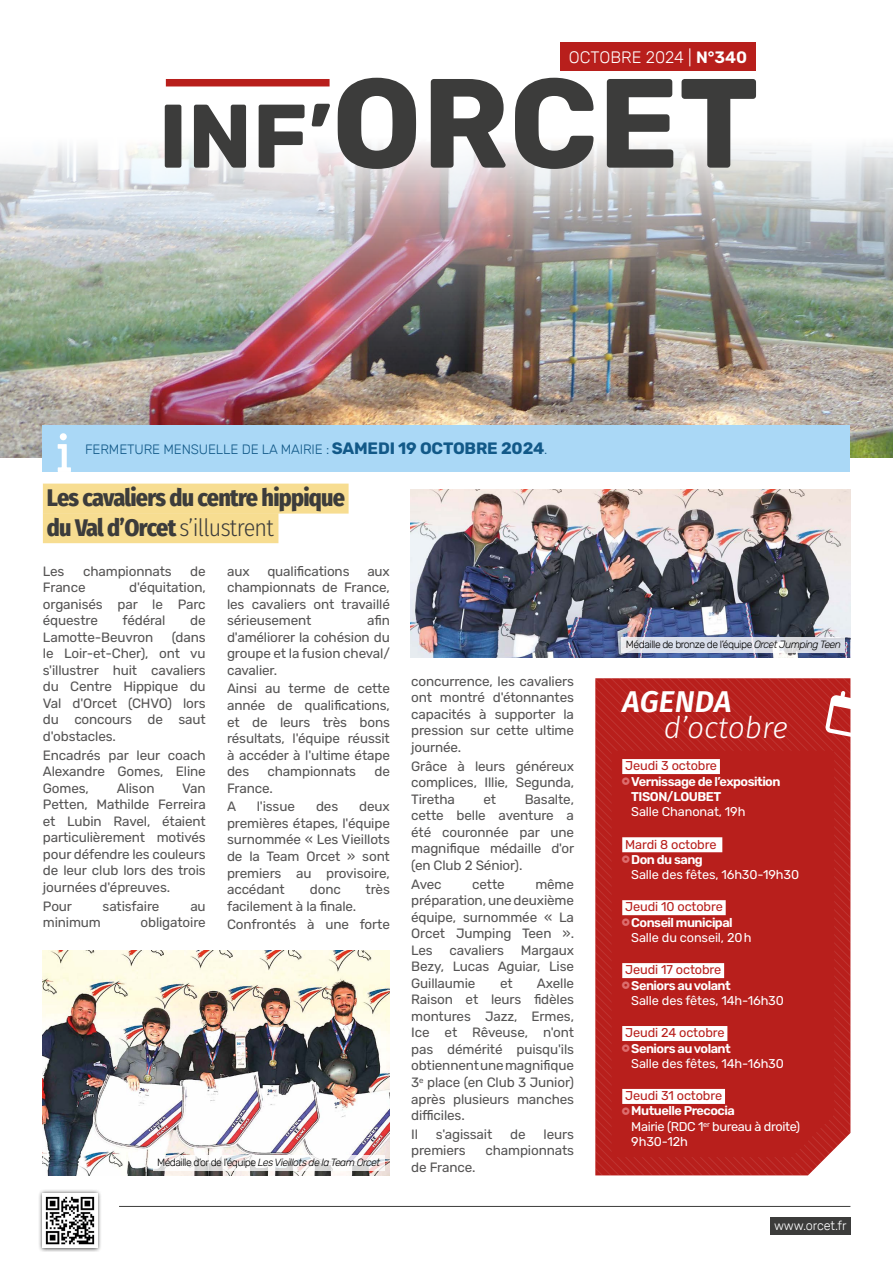
<style>
.page{position:relative;width:893px;height:1263px;background:#fff}
.page>*{position:absolute;margin:0;border:0;box-sizing:border-box;transform-origin:0 0}
.t1{font:italic 300 30px "Fira Sans";color:#fff}
.t2{font:italic 600 30px "Fira Sans";letter-spacing:.01em;color:#fff}
.t3{font:800 24px/29.5px "Fira Sans Condensed";letter-spacing:-.03em;color:#3c3c3b}
.t4{font:300 16.5px "Rubik";color:#fff}
.t5{font:13.5px/16.5px "Rubik";letter-spacing:-.01em;color:#555454;text-align:justify}
.t6{font:300 13.5px "Rubik";letter-spacing:-.01em;color:#125988}
.t7{font:12.75px "Rubik";letter-spacing:-.01em;color:#fff}
.t8{font:600 12.75px/15.3px "Rubik";letter-spacing:-.04em;color:#fff}
.t9{font:12.75px "Rubik";letter-spacing:-.01em;color:#b81f1c}
.t10{font:12.75px/15.3px "Rubik";letter-spacing:-.03em;color:#fff}
.t11{font:300 12.75px "Rubik";letter-spacing:-.01em;color:#fff}
.t12{font:italic 300 10.5px "Rubik";letter-spacing:-.05em;color:#000}
.t13{font:300 10.5px "Rubik";letter-spacing:-.05em;color:#000}
.s1{font-weight:600}
.s2{font-weight:700;font-size:16.5px}
.s3{font-weight:300}
.s4{font-style:normal}
.s5{font-style:italic}
</style>
<div class="page">
<img style="left:0;top:42px;width:893px;height:415px">
<div style="left:38px;top:1188px;width:64px;height:64px;background:#000;opacity:.75"></div>
<img style="left:43px;top:1193px;width:54px;height:55px">
<div style="left:43px;top:425px;width:807px;height:47px;background:#aad8f6"></div>
<svg style="left:58px;top:433px;width:13px;height:39px"></svg>
<svg style="left:165px;top:78px;width:591px;height:91px"></svg>
<div style="left:166px;top:79px;width:164px;height:7px;background:#b81f1c"></div>
<div style="left:560px;top:43px;width:196px;height:28px;background:#b81f1c"></div>
<div style="left:770px;top:1217px;width:80px;height:18px;background:#3c3c3b"></div>
<hr style="left:119px;top:1206px;width:731px;height:1px;background:#3c3c3b">
<div style="left:43px;top:484px;width:306px;height:30px;background:#f7dd91"></div>
<div style="left:43px;top:513px;width:235px;height:30px;background:#f7dd91"></div>
<img style="left:43px;top:951px;width:346px;height:225px">
<svg style="left:153px;top:1155px;width:231px;height:15px"></svg>
<img style="left:411px;top:489px;width:439px;height:168px">
<svg style="left:622px;top:637px;width:223px;height:16px;background:#dbdee7"></svg>
<svg style="left:595px;top:678px;width:256px;height:497px;background:#be3330"></svg>
<p class="t4" style="left:569px;top:48px;width:180px">OCTOBRE 2024 | <span class="s1">N°340</span></p>
<p class="t6" style="left:85px;top:442px;width:464px">FERMETURE MENSUELLE DE LA MAIRIE : <span class="s2">SAMEDI 19 OCTOBRE 2024</span>.</p>
<h2 class="t3" style="left:47px;top:481px;width:300px">Les cavaliers du centre hippique du Val d’Orcet <span class="s3">s’illustrent</span></h2>
<p class="t5" style="left:43px;top:563px;width:23px">Les</p>
<p class="t5" style="left:83px;top:563px;width:90px">championnats</p>
<p class="t5" style="left:190px;top:563px;width:17px">de</p>
<p class="t5" style="left:43px;top:580px;width:44px">France</p>
<p class="t5" style="left:227px;top:563px;width:24px">aux</p>
<p class="t5" style="left:267px;top:563px;width:84px">qualifications</p>
<p class="t5" style="left:227px;top:563px;width:164px;text-indent:140px">aux championnats de France, les cavaliers ont travaillé sérieusement</p>
<p class="t5" style="left:43px;top:580px;width:164px;text-indent:86px">d'équitation, organisés par le Parc équestre</p>
<p class="t5" style="left:227px;top:613px;width:164px;text-indent:140px">afin d'améliorer la cohésion du groupe et la fusion cheval/ cavalier.</p>
<p class="t5" style="left:227px;top:681px;width:164px">Ainsi au terme de cette année de qualifications, et de leurs très bons résultats, l'équipe réussit à accéder à l'ultime étape des</p>
<p class="t5" style="left:122px;top:613px;width:45px">fédéral</p>
<p class="t5" style="left:190px;top:613px;width:17px">de</p>
<p class="t5" style="left:43px;top:629px;width:112px">Lamotte-Beuvron</p>
<p class="t5" style="left:43px;top:629px;width:164px;text-indent:129px">(dans le Loir-et-Cher), ont vu s'illustrer huit cavaliers du Centre Hippique du Val d'Orcet (CHVO) lors du concours de saut d'obstacles.</p>
<p class="t5" style="left:43px;top:747px;width:164px">Encadrés par leur coach Alexandre Gomes, Eline Gomes,</p>
<p class="t5" style="left:268px;top:764px;width:90px">championnats</p>
<p class="t5" style="left:374px;top:764px;width:17px">de</p>
<p class="t5" style="left:227px;top:779px;width:47px;line-height:18.6px">France.<br>A</p>
<p class="t5" style="left:117px;top:780px;width:39px">Alison</p>
<p class="t5" style="left:43px;top:780px;width:164px;text-indent:139px">Van Petten, Mathilde Ferreira et Lubin Ravel, étaient particulièrement motivés pour défendre les couleurs de leur club lors des trois journées d'épreuves.</p>
<p class="t5" style="left:43px;top:898px;width:31px">Pour</p>
<p class="t5" style="left:103px;top:898px;width:58px">satisfaire</p>
<p class="t5" style="left:190px;top:898px;width:17px">au</p>
<p class="t5" style="left:43px;top:915px;width:60px">minimum</p>
<p class="t5" style="left:140px;top:915px;width:67px">obligatoire</p>
<p class="t5" style="left:257px;top:799px;width:40px">l'issue</p>
<p class="t5" style="left:316px;top:799px;width:24px">des</p>
<p class="t5" style="left:227px;top:799px;width:164px;text-indent:132px">deux premières étapes, l'équipe surnommée « Les Vieillots de la Team Orcet » sont premiers au provisoire, accédant</p>
<p class="t5" style="left:310px;top:881px;width:33px">donc</p>
<p class="t5" style="left:366px;top:881px;width:26px">très</p>
<p class="t5" style="left:227px;top:897px;width:164px;line-height:18.6px">facilement à la finale.<br>Confrontés à une forte</p>
<p class="t12" style="left:157px;top:1157px;width:224px"><span class="s4">Médaille d’or de l’équipe</span> Les Vieillots de la Team Orcet</p>
<p class="t5" style="left:411px;top:673px;width:164px">concurrence, les cavaliers ont montré d'étonnantes capacités à supporter la pression sur cette ultime journée.</p>
<p class="t5" style="left:411px;top:758px;width:164px">Grâce à leurs généreux complices, Illie, Segunda, Tiretha</p>
<p class="t5" style="left:411px;top:791px;width:165px;text-indent:114px">Basalte, cette belle aventure a été couronnée par une magnifique médaille d'or (en Club 2 Sénior).</p>
<p class="t5" style="left:411px;top:876px;width:32px">Avec</p>
<p class="t5" style="left:472px;top:876px;width:34px">cette</p>
<p class="t5" style="left:483px;top:791px;width:14px">et</p>
<p class="t5" style="left:411px;top:876px;width:164px;text-indent:124px">même préparation, une deuxième équipe, surnommée « La Orcet Jumping Teen ».<br>Les cavaliers Margaux Bezy, Lucas Aguiar, Lise Guillaumie</p>
<p class="t5" style="left:411px;top:975px;width:164px;text-indent:126px">Axelle Raison et leurs fidèles montures Jazz, Ermes, Ice et Rêveuse, n'ont pas démérité puisqu'ils obtiennent une magnifique 3<sup>e</sup> place (en Club 3 Junior) après plusieurs manches difficiles.</p>
<p class="t5" style="left:411px;top:1126px;width:8px">Il</p>
<p class="t5" style="left:436px;top:1126px;width:58px">s'agissait</p>
<p class="t5" style="left:510px;top:1126px;width:17px">de</p>
<p class="t5" style="left:544px;top:1126px;width:32px">leurs</p>
<p class="t5" style="left:411px;top:1143px;width:56px">premiers</p>
<p class="t5" style="left:485px;top:1143px;width:90px">championnats</p>
<p class="t5" style="left:411px;top:1159px;width:66px">de France.</p>
<p class="t5" style="left:500px;top:975px;width:14px">et</p>
<p class="t13" style="left:626px;top:639px;width:216px">Médaille de bronze de l’équipe <span class="s5">Orcet Jumping Teen</span></p>
<h1 class="t2" style="left:622px;top:677px;width:111px">AGENDA</h1>
<h1 class="t1" style="left:664px;top:706px;width:126px">d’octobre</h1>
<p class="t9" style="left:625px;top:759px;width:93px">Jeudi 3 octobre</p>
<p class="t8" style="left:631px;top:774px;width:151px">Vernissage de l’exposition<br>TISON/LOUBET</p>
<p class="t7" style="left:631px;top:804px;width:116px">Salle Chanonat, 19h</p>
<p class="t9" style="left:625px;top:837px;width:93px">Mardi 8 octobre</p>
<p class="t8" style="left:631px;top:852px;width:73px">Don du sang</p>
<p class="t7" style="left:631px;top:867px;width:169px">Salle des fêtes, 16h30-19h30</p>
<p class="t9" style="left:625px;top:900px;width:99px">Jeudi 10 octobre</p>
<p class="t8" style="left:631px;top:915px;width:103px">Conseil municipal</p>
<p class="t7" style="left:631px;top:930px;width:122px">Salle du conseil, 20h</p>
<p class="t9" style="left:625px;top:963px;width:98px">Jeudi 17 octobre</p>
<p class="t8" style="left:631px;top:978px;width:101px">Seniors au volant</p>
<p class="t7" style="left:631px;top:993px;width:154px">Salle des fêtes, 14h-16h30</p>
<p class="t9" style="left:625px;top:1026px;width:101px">Jeudi 24 octobre</p>
<p class="t8" style="left:631px;top:1041px;width:101px">Seniors au volant</p>
<p class="t7" style="left:631px;top:1056px;width:154px">Salle des fêtes, 14h-16h30</p>
<p class="t9" style="left:625px;top:1088px;width:98px">Jeudi 31 octobre</p>
<p class="t10" style="left:631px;top:1104px;width:170px"><span class="s1">Mutuelle Precocia<br></span>Mairie (RDC 1<sup>er</sup> bureau à droite)<br>9h30-12h</p>
<p class="t11" style="left:774px;top:1219px;width:74px">www.orcet.fr</p>
</div>
